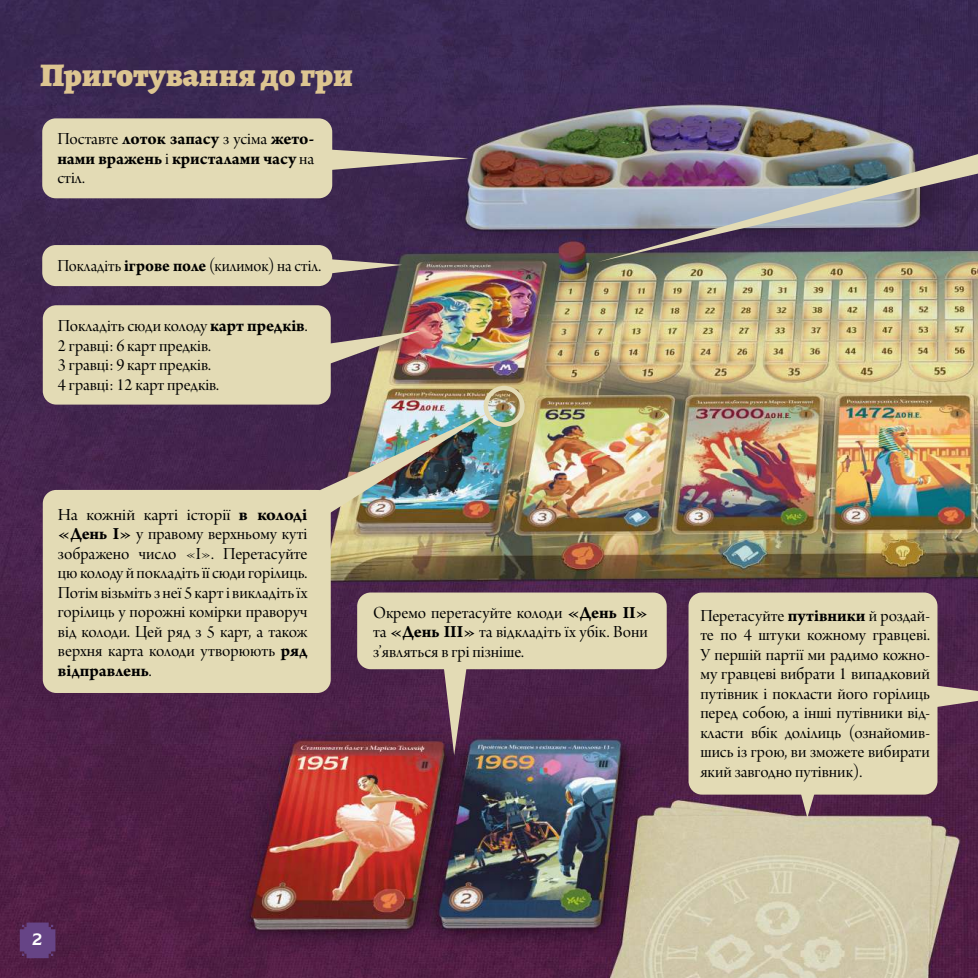
<style>
.page{position:relative;width:978px;height:978px;background:#fff}
.page>*{position:absolute;margin:0;border:0;box-sizing:border-box;transform-origin:0 0}
.t1{font:900 33px "Alegreya";color:#ddc591}
.t2{font:18px/19.5px "Arno Pro Display";color:#000;text-align:justify}
.t3{font:18px/19.5px "Arno Pro Display";color:#000;text-align:justify;scale:1.05 1}
.t4{font:700 18px/19.5px "Arno Pro";letter-spacing:-.005em;color:#000}
.t5{font:18px "Arno Pro Display";color:#000;scale:.96 1}
.t6{font:15px "Modesto W01 Bold Text";color:#fff}
.s1{font-family:"Arno Pro Display";font-weight:400}
.s2{font-family:"Arno Pro";font-weight:700}
</style>
<div class="page">
<img style="left:0;top:0;width:978px;height:978px">
<svg style="left:20px;top:923px;width:35px;height:35px"></svg>
<div style="left:357px;top:593px;width:310px;height:76px;background:#e3dbb5;border-radius:14px"></div>
<div style="left:42px;top:118px;width:290px;height:80px;background:#e3dbb5;border-radius:14px"></div>
<div style="left:43px;top:490px;width:288px;height:203px;background:#e3dbb5;border-radius:14px"></div>
<div style="left:43px;top:305px;width:288px;height:100px;background:#e3dbb5;border-radius:14px"></div>
<div style="left:689px;top:593px;width:248px;height:202px;background:#e3dbb5;border-radius:14px"></div>
<img style="left:330px;top:331px;width:91px;height:34px">
<svg style="left:937px;top:685px;width:41px;height:23px"></svg>
<img style="left:313px;top:412px;width:177px;height:106px">
<img style="left:598px;top:154px;width:380px;height:108px">
<svg style="left:443px;top:669px;width:24px;height:86px;background:#93777a"></svg>
<svg style="left:797px;top:794px;width:21px;height:24px"></svg>
<svg style="left:332px;top:149px;width:136px;height:21px;background:#8d7e82"></svg>
<svg style="left:332px;top:259px;width:70px;height:15px"></svg>
<div style="left:42px;top:245px;width:290px;height:41px;background:#e3dbb5;border-radius:14px"></div>
<div style="left:484px;top:386px;width:41px;height:41px;border:5px solid #e3dbb5;border-radius:50%"></div>
<h1 class="t1" style="left:40px;top:50px;width:314px">Приготування до гри</h1>
<p class="t4" style="left:57px;top:130px;width:258px"><span class="s1">Поставте</span> лоток запасу <span class="s1">з усіма</span> жето&shy;нами вражень <span class="s1">і</span> кристалами часу <span class="s1">на</span></p>
<p class="t2" style="left:57px;top:169px;width:29px">стіл.</p>
<p class="t5" style="left:57px;top:255px;width:276px">Покладіть <span class="s2">ігрове поле</span> (килимок) на стіл.</p>
<p class="t2" style="left:58px;top:317px;width:251px;text-align:left">Покладіть сюди колоду <span class="s2">карт предків</span>.<br>2 гравці: 6 карт предків.<br>3 гравці: 9 карт предків.<br>4 гравці: 12 карт предків.</p>
<p class="t3" style="left:58px;top:506px;width:239px">На кожній карті історії <span class="s2">в колоді «День І»</span> у правому верхньому куті зображено число «I». Перетасуйте цю колоду й покладіть її сюди горілиць.<br>Потім візьміть з неї 5 карт і викладіть їх горілиць у порожні комірки праворуч від колоди. Цей ряд з 5 карт, а також верхня карта колоди утворюють <span class="s2">ряд</span></p>
<p class="t4" style="left:58px;top:661px;width:95px">відправлень<span class="s1">.</span></p>
<p class="t2" style="left:373px;top:604px;width:276px">Окремо перетасуйте колоди <span class="s2">«День II» </span>та <span class="s2">«День ІІІ»</span> та відкладіть їх убік. Вони з’являться в грі пізніше.</p>
<p class="t2" style="left:700px;top:607px;width:231px">Перетасуйте <span class="s2">путівники</span> й роздай&shy;те по 4 штуки кожному гравцеві.<br>У першій партії ми радимо кожно&shy;му гравцеві вибрати 1 випадковий путівник і покласти його горілиць перед собою, а інші путівники від&shy;класти вбік долілиць (ознайомив&shy;шись із грою, ви зможете вибирати який завгодно путівник).</p>
<p class="t6" style="left:31px;top:931px;width:13px">2</p>
</div>
